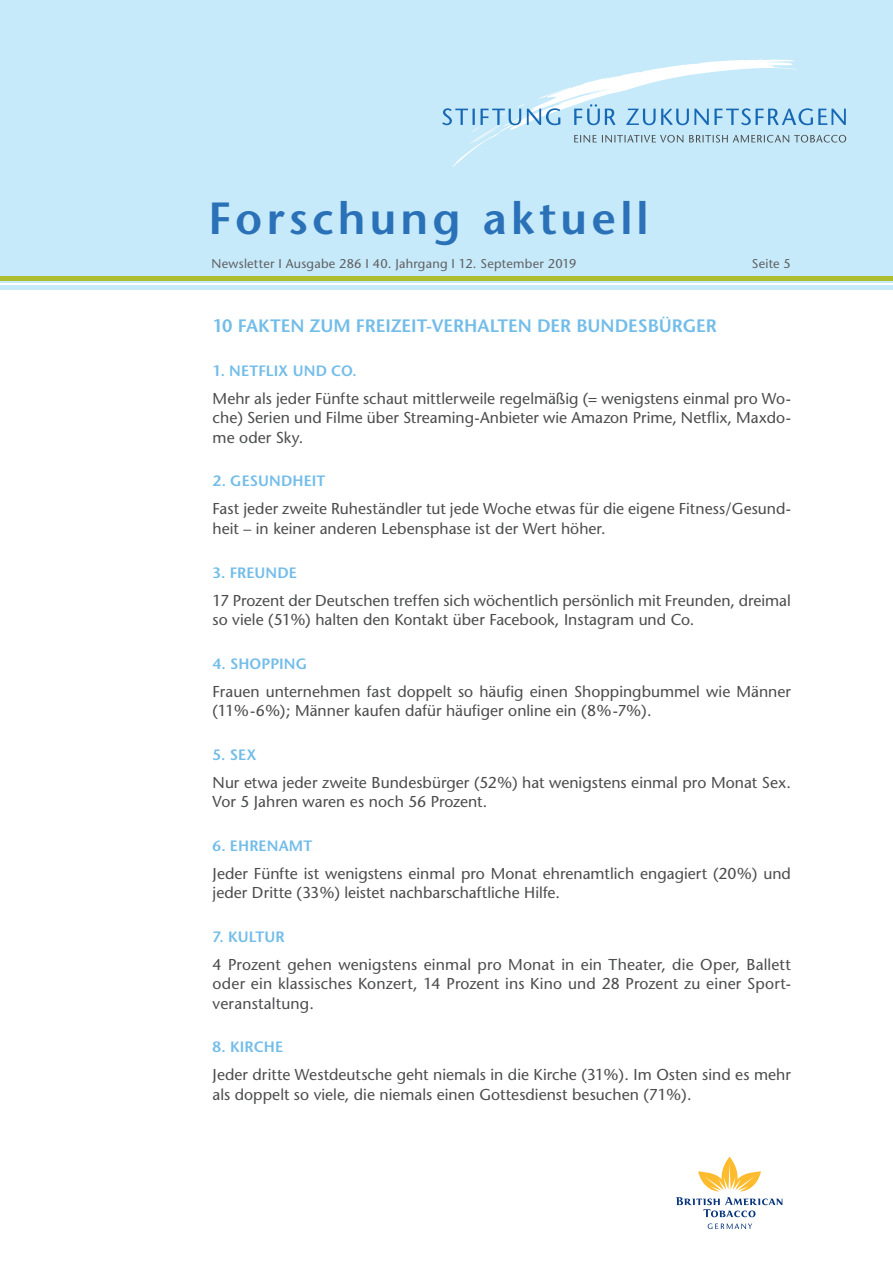
<style>
.page{position:relative;width:893px;height:1263px;background:#fff}
.page>*{position:absolute;margin:0;border:0;box-sizing:border-box;transform-origin:0 0}
.t1{font:600 45px "Stone Sans";letter-spacing:.095em;color:#2a71b8}
.t2{font:600 18px "Stone Sans";letter-spacing:-.005em;color:#73bde9}
.t3{font:15.75px/19.5px "Stone Sans";color:#4b4c4d}
.t4{font:600 15px "Stone Sans";letter-spacing:.005em;color:#73bde9}
.t5{font:12.75px "Stone Sans";letter-spacing:.02em;color:#606063}
</style>
<div class="page">
<hr style="left:0;top:285px;width:893px;height:4px;background:#c6eafa">
<div style="left:0;top:0;width:893px;height:283px;background:#c6eafa"></div>
<svg style="left:442px;top:59px;width:404px;height:108px"></svg>
<div style="left:0;top:276px;width:893px;height:5px;background:#aebe30"></div>
<svg style="left:708px;top:1223px;width:44px;height:6px"></svg>
<svg style="left:676px;top:1197px;width:106px;height:20px"></svg>
<svg style="left:698px;top:1157px;width:63px;height:34px"></svg>
<h1 class="t1" style="left:208px;top:191px;width:442px">Forschung aktuell</h1>
<p class="t5" style="left:212px;top:256px;width:366px">Newsletter I Ausgabe 286 I 40. Jahrgang I 12. September 2019</p>
<p class="t5" style="left:752px;top:256px;width:41px">Seite 5</p>
<p class="t2" style="left:213px;top:315px;width:506px">10 FAKTEN ZUM FREIZEIT-VERHALTEN DER BUNDESBÜRGER</p>
<p class="t4" style="left:213px;top:362px;width:146px">1. NETFLIX UND CO.</p>
<p class="t3" style="left:213px;top:389px;width:580px;text-align:justify">Mehr als jeder Fünfte schaut mittlerweile regelmäßig (= wenigstens einmal pro Wo&shy;che) Serien und Filme über Streaming-Anbieter wie Amazon Prime, Netflix, Maxdo&shy;me oder Sky.</p>
<p class="t4" style="left:213px;top:472px;width:114px">2. GESUNDHEIT</p>
<p class="t3" style="left:213px;top:499px;width:580px">Fast jeder zweite Ruheständler tut jede Woche etwas für die eigene Fitness/Gesund&shy;heit – in keiner anderen Lebensphase ist der Wert höher.</p>
<p class="t4" style="left:213px;top:563px;width:86px">3. FREUNDE</p>
<p class="t3" style="left:213px;top:590px;width:580px">17 Prozent der Deutschen treffen sich wöchentlich persönlich mit Freunden, dreimal so viele (51%) halten den Kontakt über Facebook, Instagram und Co.</p>
<p class="t4" style="left:213px;top:654px;width:96px">4. SHOPPING</p>
<p class="t3" style="left:213px;top:681px;width:580px">Frauen unternehmen fast doppelt so häufig einen Shoppingbummel wie Männer (11%-6%); Männer kaufen dafür häufiger online ein (8%-7%).</p>
<p class="t4" style="left:213px;top:745px;width:46px">5. SEX</p>
<p class="t3" style="left:213px;top:772px;width:580px">Nur etwa jeder zweite Bundesbürger (52%) hat wenigstens einmal pro Monat Sex.<br>Vor 5 Jahren waren es noch 56 Prozent.</p>
<p class="t4" style="left:213px;top:836px;width:101px">6. EHRENAMT</p>
<p class="t3" style="left:213px;top:863px;width:580px">Jeder Fünfte ist wenigstens einmal pro Monat ehrenamtlich engagiert (20%) und jeder Dritte (33%) leistet nachbarschaftliche Hilfe.</p>
<p class="t4" style="left:213px;top:927px;width:74px">7. KULTUR</p>
<p class="t3" style="left:213px;top:954px;width:580px;text-align:justify">4 Prozent gehen wenigstens einmal pro Monat in ein Theater, die Oper, Ballett oder ein klassisches Konzert, 14 Prozent ins Kino und 28 Prozent zu einer Sport&shy;veranstaltung.</p>
<p class="t4" style="left:213px;top:1038px;width:72px">8. KIRCHE</p>
<p class="t3" style="left:213px;top:1065px;width:580px">Jeder dritte Westdeutsche geht niemals in die Kirche (31%). Im Osten sind es mehr als doppelt so viele, die niemals einen Gottesdienst besuchen (71%).</p>
</div>
